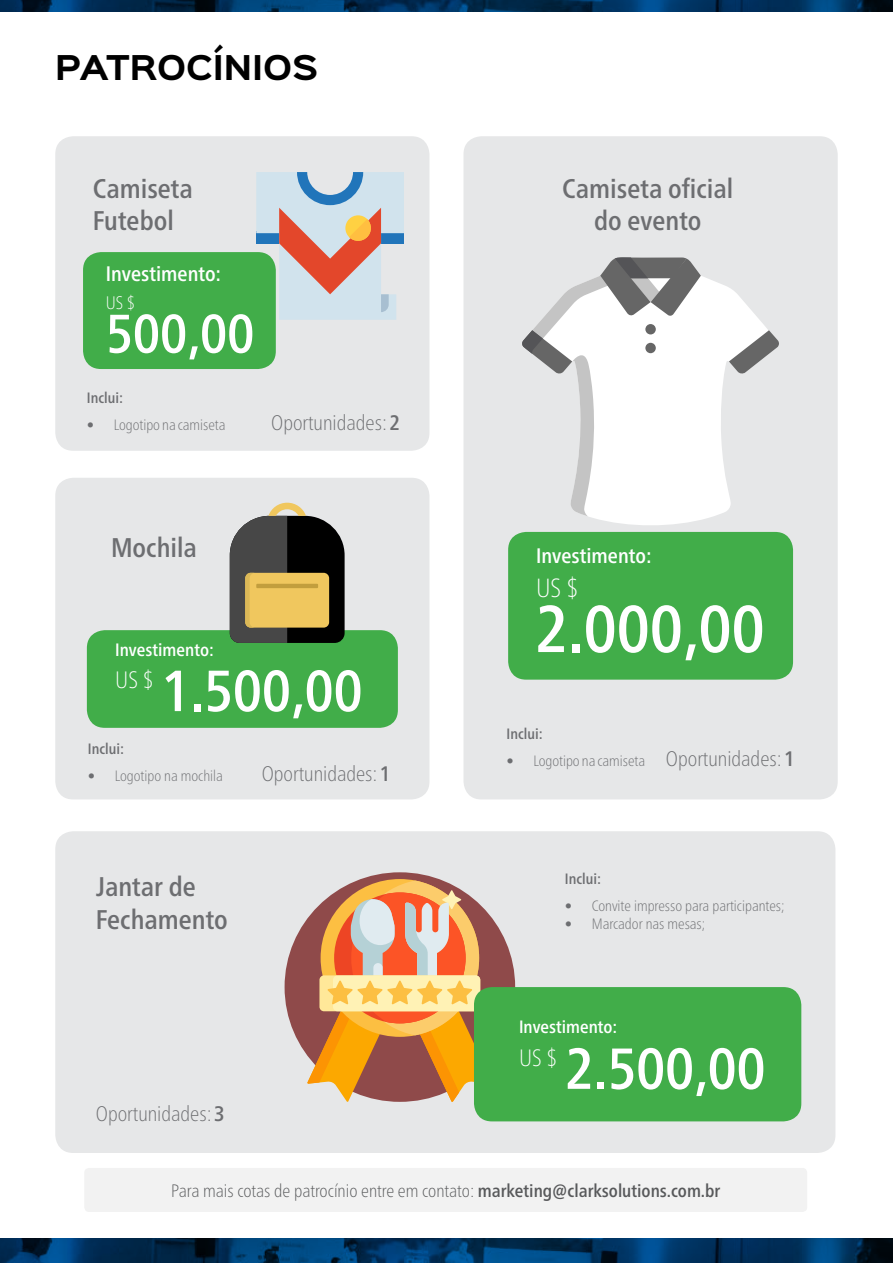
<style>
.page{position:relative;width:893px;height:1263px;background:#fff}
.page>*{position:absolute;margin:0;border:0;box-sizing:border-box;transform-origin:0 0}
.t1{font:500 condensed 66px "Frutiger Neue LT Pro";color:#fff}
.t2{font:500 condensed 57.9px "Frutiger Neue LT Pro";color:#fff}
.t3{font:500 condensed 57.75px "Frutiger Neue LT Pro";color:#fff}
.t4{font:500 condensed 54.3px "Frutiger Neue LT Pro";color:#fff}
.t5{font:700 30.75px "Sinkin Sans 700";color:#000}
.t6{font:500 condensed 27px/32.4px "Frutiger Neue LT Pro";color:#6d6e71}
.t7{font:100 condensed 26.25px "Frutiger Neue LT Pro";color:#fff}
.t8{font:100 condensed 23.7px "Frutiger Neue LT Pro";color:#fff}
.t9{font:100 condensed 21px "Frutiger Neue LT Pro";color:#6d6e71}
.t10{font:500 condensed 21px "Frutiger Neue LT Pro";color:#fff}
.t11{font:100 condensed 18.15px "Frutiger Neue LT Pro";color:#fff}
.t12{font:100 condensed 18px "Frutiger Neue LT Pro";color:#58595b}
.t13{font:500 condensed 17.85px "Frutiger Neue LT Pro";color:#fff}
.t14{font:100 condensed 15px "Frutiger Neue LT Pro";color:#6d6e71}
.t15{font:500 condensed 15px "Frutiger Neue LT Pro";color:#6d6e71}
.s1{font-weight:500}
</style>
<div class="page">
<svg style="left:0;top:1239px;width:893px;height:24px"></svg>
<svg style="left:0;top:0;width:893px;height:12px"></svg>
<div style="left:463px;top:136px;width:375px;height:663px;background:#e6e7e8;border-radius:18px"></div>
<svg style="left:588px;top:276px;width:180px;height:249px"></svg>
<svg style="left:729px;top:330px;width:50px;height:44px"></svg>
<svg style="left:522px;top:257px;width:179px;height:259px"></svg>
<div style="left:55px;top:831px;width:780px;height:322px;background:#e6e7e8;border-radius:18px"></div>
<div style="left:285px;top:872px;width:230px;height:230px;background:#8f4a4a;border-radius:50%"></div>
<svg style="left:351px;top:880px;width:128px;height:155px"></svg>
<svg style="left:307px;top:890px;width:185px;height:212px"></svg>
<div style="left:55px;top:478px;width:374px;height:321px;background:#e6e7e8;border-radius:18px"></div>
<div style="left:87px;top:630px;width:311px;height:98px;background:#41ad49;border-radius:18px"></div>
<div style="left:55px;top:136px;width:374px;height:315px;background:#e6e7e8;border-radius:18px"></div>
<div style="left:83px;top:252px;width:193px;height:117px;background:#41ad49;border-radius:18px"></div>
<svg style="left:256px;top:172px;width:148px;height:148px"></svg>
<div style="left:508px;top:532px;width:285px;height:148px;background:#41ad49;border-radius:18px"></div>
<svg style="left:230px;top:503px;width:115px;height:140px"></svg>
<div style="left:474px;top:987px;width:327px;height:134px;background:#41ad49;border-radius:18px"></div>
<div style="left:84px;top:1168px;width:723px;height:44px;background:#f2f2f2;border-radius:5px"></div>
<h3 class="t5" style="left:55px;top:52px;width:264px">PATROCÍNIOS</h3>
<h3 class="t6" style="left:93px;top:172px;width:102px">Camiseta<br>Futebol</h3>
<h3 class="t10" style="left:106px;top:262px;width:117px">Investimento:</h3>
<p class="t11" style="left:106px;top:292px;width:31px">US $</p>
<h3 class="t4" style="left:106px;top:302px;width:150px">500,00</h3>
<p class="t15" style="left:87px;top:389px;width:38px">Inclui:</p>
<p class="t14" style="left:87px;top:416px;width:140px">• Logotipo na camiseta</p>
<h3 class="t9" style="left:271px;top:410px;width:130px">Oportunidades: <span class="s1">2</span></h3>
<h3 class="t6" style="left:111px;top:531px;width:87px">Mochila</h3>
<p class="t13" style="left:115px;top:639px;width:100px">Investimento:</p>
<h3 class="t8" style="left:115px;top:666px;width:40px">US $</h3>
<h2 class="t2" style="left:161px;top:657px;width:203px">1.500,00</h2>
<p class="t15" style="left:88px;top:740px;width:38px">Inclui:</p>
<p class="t14" style="left:88px;top:767px;width:136px">• Logotipo na mochila</p>
<h3 class="t9" style="left:262px;top:762px;width:130px">Oportunidades: <span class="s1">1</span></h3>
<h3 class="t6" style="left:96px;top:871px;width:133px">Jantar de<br>Fechamento</h3>
<h3 class="t9" style="left:96px;top:1102px;width:130px">Oportunidades: <span class="s1">3</span></h3>
<h3 class="t6" style="left:562px;top:172px;width:173px;text-align:center">Camiseta oficial do evento</h3>
<h3 class="t10" style="left:536px;top:543px;width:117px">Investimento:</h3>
<h3 class="t7" style="left:536px;top:573px;width:44px">US $</h3>
<h1 class="t1" style="left:535px;top:590px;width:231px">2.000,00</h1>
<p class="t15" style="left:507px;top:725px;width:38px">Inclui:</p>
<p class="t14" style="left:507px;top:752px;width:140px">• Logotipo na camiseta</p>
<h3 class="t9" style="left:666px;top:747px;width:130px">Oportunidades: <span class="s1">1</span></h3>
<p class="t15" style="left:565px;top:870px;width:38px">Inclui:</p>
<p class="t14" style="left:565px;top:897px;width:221px">• Convite impresso para participantes;</p>
<p class="t14" style="left:565px;top:915px;width:142px">• Marcador nas mesas;</p>
<p class="t13" style="left:519px;top:1017px;width:100px">Investimento:</p>
<h3 class="t8" style="left:519px;top:1044px;width:40px">US $</h3>
<h3 class="t3" style="left:565px;top:1035px;width:202px">2.500,00</h3>
<p class="t12" style="left:171px;top:1180px;width:551px">Para mais cotas de patrocínio entre em contato: <span class="s1">marketing@clarksolutions.com.br</span></p>
</div>
